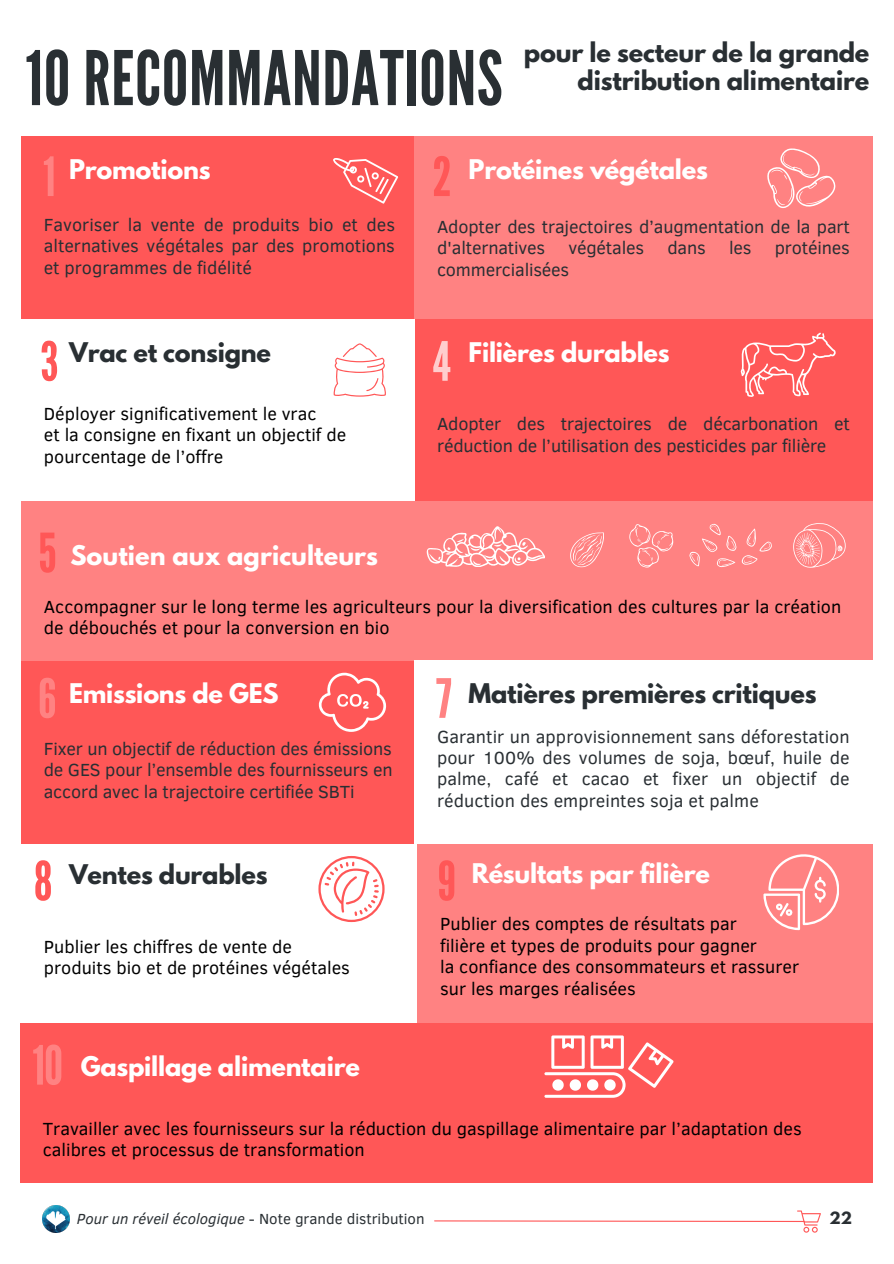
<style>
.page{position:relative;width:894px;height:1264px;background:#fff}
.page>*{position:absolute;margin:0;border:0;box-sizing:border-box;transform-origin:0 0}
.t1{font:75px "League Gothic";letter-spacing:.01em;color:#292f33}
.t2{font:54px "League Gothic";color:#ff8282}
.t3{font:54px "League Gothic";color:#ff5757}
.t4{font:54px "League Gothic";color:#ffcdcd}
.t5{font:700 24px "League Spartan";letter-spacing:-.01em;color:#fff}
.t6{font:700 24px/28.2px "League Spartan";letter-spacing:-.01em;color:#292f33;text-align:right}
.t7{font:18px/21.3px "Clear Sans";letter-spacing:-.01em;color:#292f33;text-align:justify}
.t8{font:18px/21.3px "Clear Sans";color:#000}
.t9{font:15px "Clear Sans";color:#292f33}
.t10{font:700 15px "League Spartan";color:#292f33}
.s1{font-style:italic}
</style>
<div class="page">
<svg style="left:21px;top:843px;width:393px;height:80px"></svg>
<div style="left:417px;top:844px;width:455px;height:179px;background:#ff8282"></div>
<div style="left:20px;top:1023px;width:852px;height:159px;background:#ff5757"></div>
<div style="left:21px;top:136px;width:393px;height:183px;background:#ff5757"></div>
<div style="left:414px;top:136px;width:458px;height:183px;background:#ff8282"></div>
<div style="left:415px;top:319px;width:457px;height:182px;background:#ff5757"></div>
<div style="left:21px;top:660px;width:393px;height:183px;background:#ff5757"></div>
<div style="left:21px;top:501px;width:850px;height:159px;background:#ff8282"></div>
<svg style="left:332px;top:142px;width:72px;height:72px;background:#ff6868"></svg>
<svg style="left:766px;top:148px;width:69px;height:62px;background:#ff9292"></svg>
<svg style="left:333px;top:343px;width:53px;height:54px"></svg>
<svg style="left:740px;top:332px;width:95px;height:65px;background:#ff7171"></svg>
<svg style="left:319px;top:672px;width:67px;height:60px;background:#ff7474"></svg>
<svg style="left:318px;top:856px;width:66px;height:66px"></svg>
<svg style="left:763px;top:847px;width:75px;height:83px;background:#ff9898"></svg>
<svg style="left:544px;top:1035px;width:129px;height:62px"></svg>
<svg style="left:426px;top:526px;width:118px;height:41px;background:#ff9f9f"></svg>
<svg style="left:628px;top:524px;width:45px;height:43px;background:#ff9191"></svg>
<svg style="left:689px;top:523px;width:82px;height:44px;background:#ff8c8c"></svg>
<svg style="left:792px;top:522px;width:54px;height:45px;background:#ff9595"></svg>
<svg style="left:570px;top:532px;width:33px;height:35px"></svg>
<img style="left:43px;top:1205px;width:27px;height:27px">
<svg style="left:434px;top:1210px;width:386px;height:22px"></svg>
<h2 class="t1" style="left:26px;top:35px;width:478px">10 RECOMMANDATIONS</h2>
<h3 class="t6" style="left:523px;top:42px;width:347px">pour le secteur de la grande distribution alimentaire</h3>
<h2 class="t2" style="left:43px;top:145px;width:14px">1</h2>
<h2 class="t5" style="left:69px;top:157px;width:143px">Promotions</h2>
<h3 class="t7" style="left:44px;top:213px;width:352px">Favoriser la vente de produits bio et des alternatives végétales par des promotions et programmes de fidélité</h3>
<p class="t3" style="left:40px;top:330px;width:20px">3</p>
<p class="t6" style="left:69px;top:341px;width:203px">Vrac et consigne</p>
<p class="t8" style="left:44px;top:402px;width:304px">Déployer significativement le vrac<br>et la consigne en fixant un objectif de pourcentage de l’offre</p>
<p class="t3" style="left:432px;top:145px;width:21px">2</p>
<p class="t5" style="left:468px;top:157px;width:241px">Protéines végétales</p>
<p class="t7" style="left:437px;top:215px;width:414px">Adopter des trajectoires d’augmentation de la part d'alternatives</p>
<p class="t7" style="left:568px;top:236px;width:77px">végétales</p>
<p class="t7" style="left:667px;top:236px;width:40px">dans</p>
<p class="t7" style="left:728px;top:236px;width:24px">les</p>
<p class="t7" style="left:774px;top:236px;width:77px">protéines</p>
<p class="t7" style="left:437px;top:258px;width:134px">commercialisées</p>
<p class="t4" style="left:432px;top:330px;width:20px">4</p>
<h2 class="t5" style="left:468px;top:340px;width:202px">Filières durables</h2>
<h3 class="t7" style="left:437px;top:412px;width:414px">Adopter des trajectoires de décarbonation et réduction de l’utilisation des pesticides par filière</h3>
<p class="t3" style="left:38px;top:522px;width:20px">5</p>
<p class="t5" style="left:70px;top:543px;width:309px">Soutien aux agriculteurs</p>
<p class="t8" style="left:44px;top:594px;width:798px">Accompagner sur le long terme les agriculteurs pour la diversification des cultures par la création de débouchés et pour la conversion en bio</p>
<p class="t2" style="left:38px;top:667px;width:20px">6</p>
<h2 class="t5" style="left:69px;top:681px;width:211px">Emissions de GES</h2>
<h3 class="t7" style="left:44px;top:737px;width:350px">Fixer un objectif de réduction des émissions de GES pour l’ensemble des fournisseurs en accord avec la trajectoire certifiée SBTi</h3>
<p class="t2" style="left:436px;top:667px;width:17px">7</p>
<h2 class="t6" style="left:468px;top:682px;width:349px">Matières premières critiques</h2>
<h3 class="t7" style="left:437px;top:724px;width:414px">Garantir un approvisionnement sans déforestation pour 100% des volumes de soja, bœuf, huile de palme, café et cacao et fixer un objectif de réduction des empreintes soja et palme</h3>
<p class="t3" style="left:34px;top:849px;width:20px">8</p>
<p class="t3" style="left:437px;top:849px;width:20px">9</p>
<h2 class="t5" style="left:471px;top:861px;width:239px">Résultats par filière</h2>
<h3 class="t8" style="left:440px;top:912px;width:360px">Publier des comptes de résultats par<br>filière et types de produits pour gagner<br>la confiance des consommateurs et rassurer sur les marges réalisées</h3>
<h1 class="t6" style="left:69px;top:863px;width:200px">Ventes durables</h1>
<h2 class="t8" style="left:44px;top:934px;width:307px">Publier les chiffres de vente de produits bio et de protéines végétales</h2>
<p class="t2" style="left:33px;top:1034px;width:32px">10</p>
<p class="t5" style="left:81px;top:1054px;width:280px">Gaspillage alimentaire</p>
<p class="t8" style="left:43px;top:1117px;width:760px">Travailler avec les fournisseurs sur la réduction du gaspillage alimentaire par l’adaptation des calibres et processus de transformation</p>
<h2 class="t9" style="left:77px;top:1208px;width:349px"><span class="s1">Pour un réveil écologique</span> - Note grande distribution</h2>
<h3 class="t10" style="left:829px;top:1210px;width:24px">22</h3>
</div>
